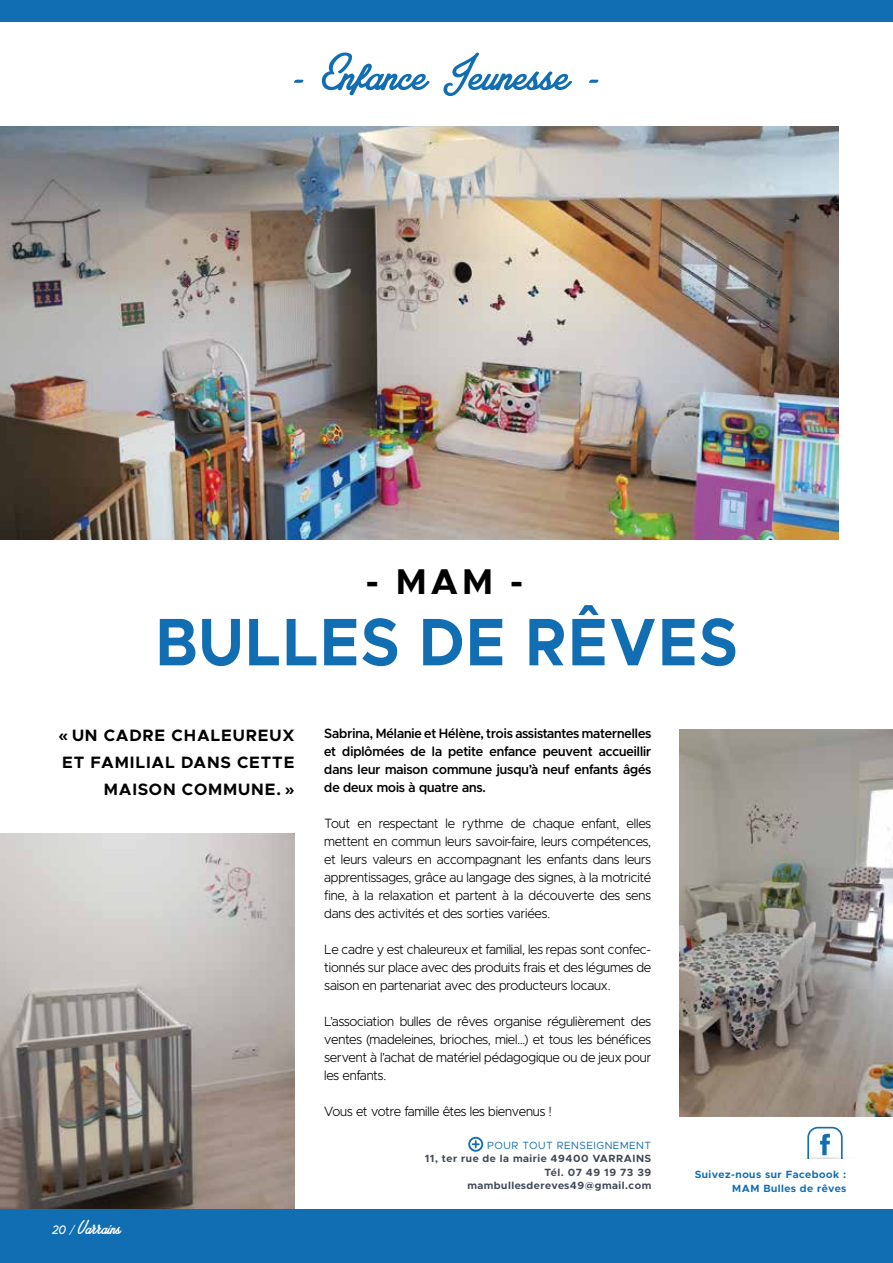
<style>
.page{position:relative;width:893px;height:1263px;background:#fff}
.page>*{position:absolute;margin:0;border:0;box-sizing:border-box;transform-origin:0 0}
.t1{font:700 67.5px "Metropolis";letter-spacing:.025em;color:#126eb2;scale:.9 1}
.t2{font:54px "Amplify Personal Use Only";color:#126eb2}
.t3{font:700 36px "Metropolis";color:#000}
.t4{font:21px "Amplify Personal Use Only";color:#fff;scale:.9 1}
.t5{font:700 16.5px/27px "Metropolis";letter-spacing:.05em;color:#000;text-align:right}
.t6{font:300 13.5px/18px "Metropolis";letter-spacing:-.01em;color:#000;text-align:justify;scale:.95 1}
.t7{font:600 13.5px/18px "Metropolis";color:#000;text-align:justify;scale:.95 1}
.t8{font:700 10.5px/13.5px "Metropolis";letter-spacing:.05em;color:#404956;text-align:right}
.t9{font:700 10.5px/13.5px "Metropolis";letter-spacing:.05em;color:#126eb2;text-align:right}
.t10{font:10.5px "Metropolis";letter-spacing:.05em;color:#126eb2}
.s1{font-family:"Metropolis";font-weight:500;font-style:italic;font-size:12.3px}
.s2{font-family:"Metropolis";font-weight:300;font-style:italic;font-size:12.3px}
</style>
<div class="page">
<div style="left:0;top:1209px;width:893px;height:54px;background:#126eb2"></div>
<div style="left:0;top:0;width:893px;height:21px;background:#126eb2"></div>
<img style="left:679px;top:730px;width:214px;height:386px">
<img style="left:0;top:834px;width:294px;height:375px">
<img style="left:0;top:126px;width:839px;height:414px">
<svg style="left:468px;top:1137px;width:15px;height:15px"></svg>
<svg style="left:806px;top:1126px;width:37px;height:33px"></svg>
<h2 class="t2" style="left:290px;top:44px;width:311px">- Enfance Jeunesse -</h2>
<h3 class="t3" style="left:366px;top:559px;width:159px">- MAM -</h3>
<h1 class="t1" style="left:155px;top:599px;width:648px">BULLES DE RÊVES</h1>
<p class="t5" style="left:59px;top:722px;width:237px">« UN CADRE CHALEUREUX<br>ET FAMILIAL DANS CETTE<br>MAISON COMMUNE. »</p>
<h3 class="t4" style="left:52px;top:1215px;width:78px"><span class="s1">20</span> <span class="s2">/</span> Varrains</h3>
<p class="t7" style="left:324px;top:724px;width:346px">Sabrina, Mélanie et Hélène, trois assistantes maternelles et diplômées de la petite enfance peuvent accueillir dans leur maison commune jusqu’à neuf enfants âgés de deux mois à quatre ans.</p>
<p class="t6" style="left:324px;top:814px;width:346px">Tout en respectant le rythme de chaque enfant, elles mettent en commun leurs savoir-faire, leurs compétences, et leurs valeurs en accompagnant les enfants dans leurs apprentissages, grâce au langage des signes, à la motricité fine, à la relaxation et partent à la découverte des sens dans des activités et des sorties variées.</p>
<p class="t6" style="left:324px;top:940px;width:346px">Le cadre y est chaleureux et familial, les repas sont confec&shy;tionnés sur place avec des produits frais et des légumes de saison en partenariat avec des producteurs locaux.</p>
<p class="t6" style="left:324px;top:1012px;width:346px">L’association bulles de rêves organise régulièrement des ventes (madeleines, brioches, miel…) et tous les bénéfices servent à l’achat de matériel pédagogique ou de jeux pour les enfants.</p>
<p class="t6" style="left:324px;top:1102px;width:241px">Vous et votre famille êtes les bienvenus !</p>
<p class="t10" style="left:487px;top:1138px;width:166px">POUR TOUT RENSEIGNEMENT</p>
<p class="t8" style="left:425px;top:1152px;width:228px">11, ter rue de la mairie 49400 VARRAINS<br>Tél. 07 49 19 73 39 mambullesdereves49@gmail.com</p>
<p class="t9" style="left:695px;top:1168px;width:153px">Suivez-nous sur Facebook :<br>MAM Bulles de rêves</p>
</div>
